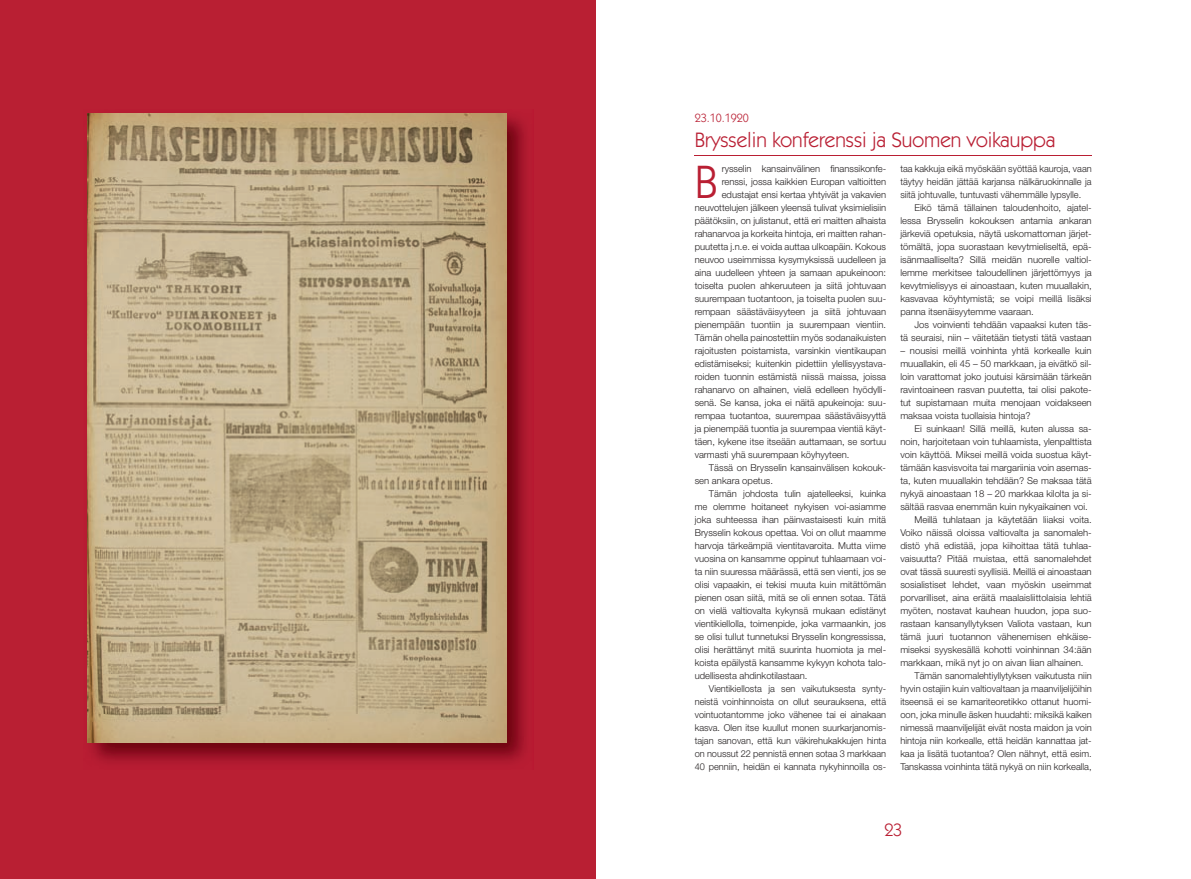
<style>
.page{position:relative;width:1191px;height:879px;background:#fff}
.page>*{position:absolute;margin:0;border:0;box-sizing:border-box;transform-origin:0 0}
.t1{font:47px "Itc Kabel";color:#b91f33}
.t2{font:21px "Itc Kabel";color:#b91f33}
.t3{font:18px "Itc Kabel";color:#b91f33}
.t4{font:12px "Itc Kabel";color:#b91f33}
.t5{font:300 9.5px/13px "Helvetica Neue";color:#231f20;text-align:justify}
</style>
<div class="page">
<div style="left:0;top:0;width:595px;height:879px;background:#b91f33"></div>
<img style="left:87px;top:113px;width:439px;height:649px">
<img style="left:88px;top:113px;width:418px;height:629px">
<hr style="left:694px;top:155px;width:397px;height:1px;background:#b91f33">
<p class="t4" style="left:694px;top:111px;width:55px">23.10.1920</p>
<h2 class="t2" style="left:694px;top:127px;width:362px">Brysselin konferenssi ja Suomen voikauppa</h2>
<h1 class="t1" style="left:694px;top:154px;width:25px">B</h1>
<p class="t5" style="left:721px;top:162px;width:166px">rysselin kansainvälinen finanssikonfe-</p>
<p class="t5" style="left:900px;top:162px;width:193px">taa kakkuja eikä myöskään syöttää kauroja, vaan täytyy heidän jättää karjansa nälkäruokinnalle ja siitä johtuvalle, tuntuvasti vähemmälle lypsylle.</p>
<p class="t5" style="left:900px;top:201px;width:193px;text-indent:14px">Eikö tämä tällainen taloudenhoito, ajatel&shy;lessa Brysselin kokouksen antamia ankaran järkeviä opetuksia, näytä uskomattoman järjet&shy;tömältä, jopa suorastaan kevytmieliseltä, epä&shy;isänmaalliselta? Sillä meidän nuorelle valtiol&shy;lemme merkitsee taloudellinen järjettömyys ja kevytmielisyys ei ainoastaan, kuten muuallakin, kasvavaa köyhtymistä; se voipi meillä lisäksi panna itsenäisyytemme vaaraan.</p>
<p class="t5" style="left:900px;top:318px;width:193px;text-align:right">Jos voinvienti tehdään vapaaksi kuten täs-<br>tä seuraisi, niin – väitetään tietysti tätä vastaan</p>
<p class="t5" style="left:900px;top:344px;width:193px">– nousisi meillä voinhinta yhtä korkealle kuin muuallakin, eli 45 – 50 markkaan, ja eivätkö sil&shy;loin varattomat joko joutuisi kärsimään tärkeän ravintoaineen rasvan puutetta, tai olisi pakote&shy;tut supistamaan muita menojaan voidakseen maksaa voista tuollaisia hintoja?</p>
<p class="t5" style="left:914px;top:422px;width:179px">Ei suinkaan! Sillä meillä, kuten alussa sa-</p>
<p class="t5" style="left:900px;top:435px;width:193px">noin, harjoitetaan voin tuhlaamista, ylenpalttista</p>
<p class="t5" style="left:900px;top:448px;width:193px">voin käyttöä. Miksei meillä voida suostua käyt-</p>
<p class="t5" style="left:900px;top:461px;width:193px">tämään kasvisvoita tai margariinia voin asemas-</p>
<p class="t5" style="left:900px;top:474px;width:193px">ta, kuten muuallakin tehdään? Se maksaa tätä</p>
<p class="t5" style="left:900px;top:487px;width:193px">nykyä ainoastaan 18 – 20 markkaa kilolta ja si-</p>
<p class="t5" style="left:900px;top:500px;width:189px">sältää rasvaa enemmän kuin nykyaikainen voi.</p>
<p class="t5" style="left:914px;top:513px;width:179px">Meillä tuhlataan ja käytetään liiaksi voita.</p>
<p class="t5" style="left:900px;top:526px;width:193px">Voiko näissä oloissa valtiovalta ja sanomaleh-</p>
<p class="t5" style="left:900px;top:539px;width:193px">distö yhä edistää, jopa kiihoittaa tätä tuhlaa-</p>
<p class="t5" style="left:900px;top:552px;width:193px">vaisuutta? Pitää muistaa, että sanomalehdet</p>
<p class="t5" style="left:900px;top:565px;width:193px">ovat tässä suuresti syyllisiä. Meillä ei ainoastaan</p>
<p class="t5" style="left:900px;top:578px;width:193px">sosialistiset lehdet, vaan myöskin useimmat</p>
<p class="t5" style="left:900px;top:591px;width:193px">porvarilliset, aina eräitä maalaisliittolaisia lehtiä</p>
<p class="t5" style="left:900px;top:604px;width:193px">myöten, nostavat kauhean huudon, jopa suo-</p>
<p class="t5" style="left:900px;top:617px;width:193px">rastaan kansanyllytyksen Valiota vastaan, kun</p>
<p class="t5" style="left:900px;top:630px;width:193px">tämä juuri tuotannon vähenemisen ehkäise-</p>
<p class="t5" style="left:900px;top:643px;width:193px">miseksi syyskesällä kohotti voinhinnan 34:ään</p>
<p class="t5" style="left:900px;top:656px;width:185px">markkaan, mikä nyt jo on aivan liian alhainen.</p>
<p class="t5" style="left:914px;top:669px;width:179px">Tämän sanomalehtiyllytyksen vaikutusta niin</p>
<p class="t5" style="left:900px;top:682px;width:193px">hyvin ostajiin kuin valtiovaltaan ja maanviljelijöihin</p>
<p class="t5" style="left:900px;top:695px;width:193px">itseensä ei se kamariteoretikko ottanut huomi-</p>
<p class="t5" style="left:900px;top:708px;width:193px">oon, joka minulle äsken huudahti: miksikä kaiken</p>
<p class="t5" style="left:900px;top:721px;width:193px">nimessä maanviljelijät eivät nosta maidon ja voin</p>
<p class="t5" style="left:900px;top:734px;width:193px">hintoja niin korkealle, että heidän kannattaa jat-</p>
<p class="t5" style="left:900px;top:747px;width:193px">kaa ja lisätä tuotantoa? Olen nähnyt, että esim.</p>
<p class="t5" style="left:900px;top:760px;width:193px">Tanskassa voinhinta tätä nykyä on niin korkealla,</p>
<p class="t5" style="left:721px;top:175px;width:166px">renssi, jossa kaikkien Europan valtioitten</p>
<p class="t5" style="left:721px;top:188px;width:166px">edustajat ensi kertaa yhtyivät ja vakavien</p>
<p class="t5" style="left:694px;top:201px;width:193px">neuvottelujen jälkeen yleensä tulivat yksimielisiin</p>
<p class="t5" style="left:694px;top:214px;width:193px">päätöksiin, on julistanut, että eri maitten alhaista</p>
<p class="t5" style="left:694px;top:227px;width:193px">rahanarvoa ja korkeita hintoja, eri maitten rahan-</p>
<p class="t5" style="left:694px;top:240px;width:193px">puutetta j.n.e. ei voida auttaa ulkoapäin. Kokous</p>
<p class="t5" style="left:694px;top:253px;width:193px">neuvoo useimmissa kysymyksissä uudelleen ja</p>
<p class="t5" style="left:694px;top:266px;width:193px">aina uudelleen yhteen ja samaan apukeinoon:</p>
<p class="t5" style="left:694px;top:279px;width:193px">toiselta puolen ahkeruuteen ja siitä johtuvaan</p>
<p class="t5" style="left:694px;top:292px;width:193px">suurempaan tuotantoon, ja toiselta puolen suu-</p>
<p class="t5" style="left:694px;top:305px;width:193px">rempaan säästäväisyyteen ja siitä johtuvaan</p>
<p class="t5" style="left:694px;top:318px;width:193px">pienempään tuontiin ja suurempaan vientiin.</p>
<p class="t5" style="left:694px;top:331px;width:193px">Tämän ohella painostettiin myös sodanaikuisten</p>
<p class="t5" style="left:694px;top:344px;width:193px">rajoitusten poistamista, varsinkin vientikaupan</p>
<p class="t5" style="left:694px;top:357px;width:193px">edistämiseksi; kuitenkin pidettiin ylellisyystava-</p>
<p class="t5" style="left:694px;top:370px;width:193px">roiden tuonnin estämistä niissä maissa, joissa</p>
<p class="t5" style="left:694px;top:383px;width:193px">rahanarvo on alhainen, vielä edelleen hyödylli-</p>
<p class="t5" style="left:694px;top:396px;width:193px">senä. Se kansa, joka ei näitä apukeinoja: suu-</p>
<p class="t5" style="left:694px;top:409px;width:193px">rempaa tuotantoa, suurempaa säästäväisyyttä</p>
<p class="t5" style="left:694px;top:422px;width:193px">ja pienempää tuontia ja suurempaa vientiä käyt-</p>
<p class="t5" style="left:694px;top:435px;width:193px">täen, kykene itse itseään auttamaan, se sortuu</p>
<p class="t5" style="left:694px;top:448px;width:156px">varmasti yhä suurempaan köyhyyteen.</p>
<p class="t5" style="left:709px;top:461px;width:179px">Tässä on Brysselin kansainvälisen kokouk-</p>
<p class="t5" style="left:694px;top:474px;width:80px">sen ankara opetus.</p>
<p class="t5" style="left:709px;top:487px;width:179px">Tämän johdosta tulin ajatelleeksi, kuinka</p>
<p class="t5" style="left:694px;top:500px;width:193px">me olemme hoitaneet nykyisen voi-asiamme</p>
<p class="t5" style="left:694px;top:513px;width:193px">joka suhteessa ihan päinvastaisesti kuin mitä</p>
<p class="t5" style="left:694px;top:526px;width:193px">Brysselin kokous opettaa. Voi on ollut maamme</p>
<p class="t5" style="left:694px;top:539px;width:193px">harvoja tärkeämpiä vientitavaroita. Mutta viime</p>
<p class="t5" style="left:694px;top:552px;width:193px">vuosina on kansamme oppinut tuhlaamaan voi-</p>
<p class="t5" style="left:694px;top:565px;width:193px">ta niin suuressa määrässä, että sen vienti, jos se</p>
<p class="t5" style="left:694px;top:578px;width:193px">olisi vapaakin, ei tekisi muuta kuin mitättömän</p>
<p class="t5" style="left:694px;top:591px;width:193px">pienen osan siitä, mitä se oli ennen sotaa. Tätä</p>
<p class="t5" style="left:694px;top:604px;width:193px">on vielä valtiovalta kykynsä mukaan edistänyt</p>
<p class="t5" style="left:694px;top:617px;width:193px">vientikiellolla, toimenpide, joka varmaankin, jos</p>
<p class="t5" style="left:694px;top:630px;width:193px">se olisi tullut tunnetuksi Brysselin kongressissa,</p>
<p class="t5" style="left:694px;top:643px;width:193px">olisi herättänyt mitä suurinta huomiota ja mel-</p>
<p class="t5" style="left:694px;top:656px;width:193px">koista epäilystä kansamme kykyyn kohota talo-</p>
<p class="t5" style="left:694px;top:669px;width:114px">udellisesta ahdinkotilastaan.</p>
<p class="t5" style="left:709px;top:682px;width:179px">Vientikiellosta ja sen vaikutuksesta synty-</p>
<p class="t5" style="left:694px;top:695px;width:193px">neistä voinhinnoista on ollut seurauksena, että</p>
<p class="t5" style="left:694px;top:708px;width:193px">vointuotantomme joko vähenee tai ei ainakaan</p>
<p class="t5" style="left:694px;top:721px;width:193px">kasva. Olen itse kuullut monen suurkarjanomis-</p>
<p class="t5" style="left:694px;top:734px;width:193px">tajan sanovan, että kun väkirehukakkujen hinta</p>
<p class="t5" style="left:694px;top:747px;width:193px">on noussut 22 pennistä ennen sotaa 3 markkaan</p>
<p class="t5" style="left:694px;top:760px;width:193px">40 penniin, heidän ei kannata nykyhinnoilla os-</p>
<h3 class="t3" style="left:884px;top:819px;width:19px">23</h3>
</div>
